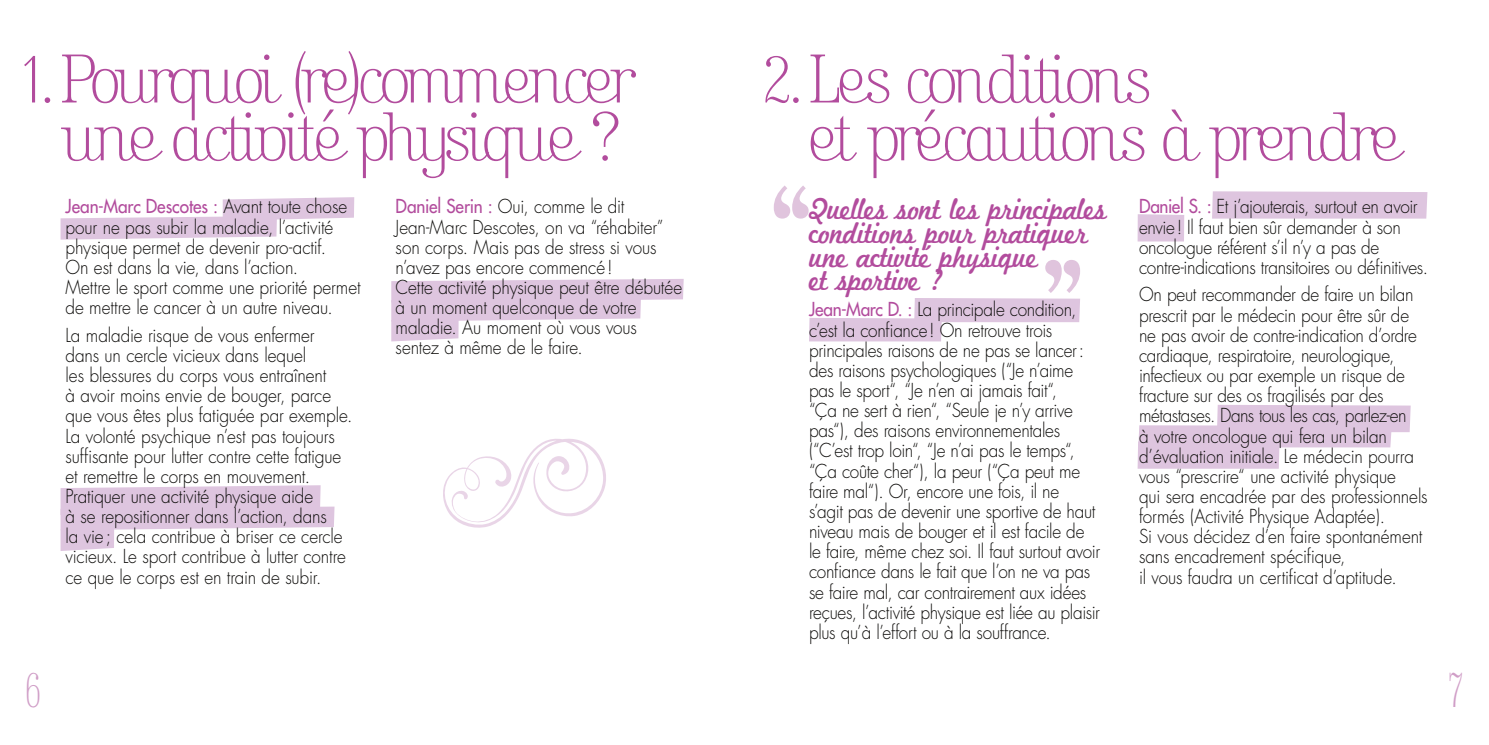
<style>
.page{position:relative;width:1489px;height:745px;background:#fff}
.page>*{position:absolute;margin:0;border:0;box-sizing:border-box;transform-origin:0 0}
.t1{font:71.75px/57.8px "Kursivschrift Steh Har";letter-spacing:-.06em;color:#b24c9d;text-align:center}
.t2{font:52.5px "Kursivschrift Steh Har";color:#d09ec7;scale:.7 1}
.t3{font:31.5px/23.6px "Marketing Script";letter-spacing:-.03em;color:#b24c9d;scale:.93 1}
.t4{font:300 18.72px/20.1px "Futura";letter-spacing:-.01em;color:#0e0d0b;scale:.92 1}
.s1{font-weight:400;color:#b24c9d}
</style>
<div class="page">
<svg style="left:1137px;top:404px;width:273px;height:64px"></svg>
<div style="left:1212px;top:191px;width:215px;height:27px;background:#dec5df"></div>
<svg style="left:1137px;top:214px;width:47px;height:27px"></svg>
<svg style="left:391px;top:279px;width:292px;height:62px"></svg>
<svg style="left:61px;top:197px;width:293px;height:42px"></svg>
<svg style="left:61px;top:485px;width:273px;height:65px"></svg>
<svg style="left:809px;top:260px;width:271px;height:81px"></svg>
<svg style="left:773px;top:185px;width:35px;height:33px"></svg>
<svg style="left:443px;top:438px;width:163px;height:90px"></svg>
<h1 class="t1" style="left:18px;top:58px;width:618px">1. Pourquoi (re)commencer une activité physique ?</h1>
<p class="t4" style="left:65px;top:198px;width:322px"><span class="s1">Jean-Marc Descotes :</span> Avant toute chose pour ne pas subir la maladie, l’activité physique permet de devenir pro-actif.<br>On est dans la vie, dans l’action.<br>Mettre le sport comme une priorité permet de mettre le cancer à un autre niveau.</p>
<p class="t4" style="left:65px;top:326px;width:313px">La maladie risque de vous enfermer dans un cercle vicieux dans lequel<br>les blessures du corps vous entraînent<br>à avoir moins envie de bouger, parce que vous êtes plus fatiguée par exemple.<br>La volonté psychique n’est pas toujours suffisante pour lutter contre cette fatigue et remettre le corps en mouvement.<br>Pratiquer une activité physique aide<br>à se repositionner dans l’action, dans<br>la vie ; cela contribue à briser ce cercle vicieux. Le sport contribue à lutter contre ce que le corps est en train de subir.</p>
<p class="t4" style="left:395px;top:198px;width:313px"><span class="s1">Daniel Serin :</span> Oui, comme le dit<br>Jean-Marc Descotes, on va “réhabiter” son corps. Mais pas de stress si vous n’avez pas encore commencé !<br>Cette activité physique peut être débutée à un moment quelconque de votre maladie. Au moment où vous vous sentez à même de le faire.</p>
<h1 class="t1" style="left:807px;top:58px;width:592px;text-align:left;text-indent:-46px">2. Les conditions<br>et précautions à prendre</h1>
<h3 class="t3" style="left:809px;top:200px;width:321px">Quelles sont les principales conditions pour pratiquer une activité physique<br>et sportive ?</h3>
<p class="t4" style="left:809px;top:301px;width:318px"><span class="s1">Jean-Marc D. :</span> La principale condition, c’est la confiance ! On retrouve trois principales raisons de ne pas se lancer : des raisons psychologiques (“Je n’aime pas le sport“, “Je n’en ai jamais fait“,<br>“Ça ne sert à rien“, “Seule je n’y arrive pas“), des raisons environnementales (“C’est trop loin“, “Je n’ai pas le temps“, “Ça coûte cher“), la peur (“Ça peut me faire mal“). Or, encore une fois, il ne<br>s’agit pas de devenir une sportive de haut niveau mais de bouger et il est facile de le faire, même chez soi. Il faut surtout avoir confiance dans le fait que l’on ne va pas se faire mal, car contrairement aux idées reçues, l’activité physique est liée au plaisir plus qu’à l’effort ou à la souffrance.</p>
<p class="t4" style="left:1138px;top:198px;width:315px"><span class="s1">Daniel S. :</span> Et j’ajouterais, surtout en avoir envie ! Il faut bien sûr demander à son oncologue référent s’il n’y a pas de contre-indications transitoires ou définitives.</p>
<p class="t4" style="left:1138px;top:286px;width:315px">On peut recommander de faire un bilan prescrit par le médecin pour être sûr de ne pas avoir de contre-indication d’ordre cardiaque, respiratoire, neurologique, infectieux ou par exemple un risque de fracture sur des os fragilisés par des métastases. Dans tous les cas, parlez-en<br>à votre oncologue qui fera un bilan d’évaluation initiale. Le médecin pourra vous “prescrire“ une activité physique<br>qui sera encadrée par des professionnels formés (Activité Physique Adaptée).<br>Si vous décidez d’en faire spontanément sans encadrement spécifique,<br>il vous faudra un certificat d’aptitude.</p>
<h2 class="t2" style="left:25px;top:670px;width:25px">6</h2>
<h2 class="t2" style="left:1447px;top:670px;width:25px">7</h2>
</div>
